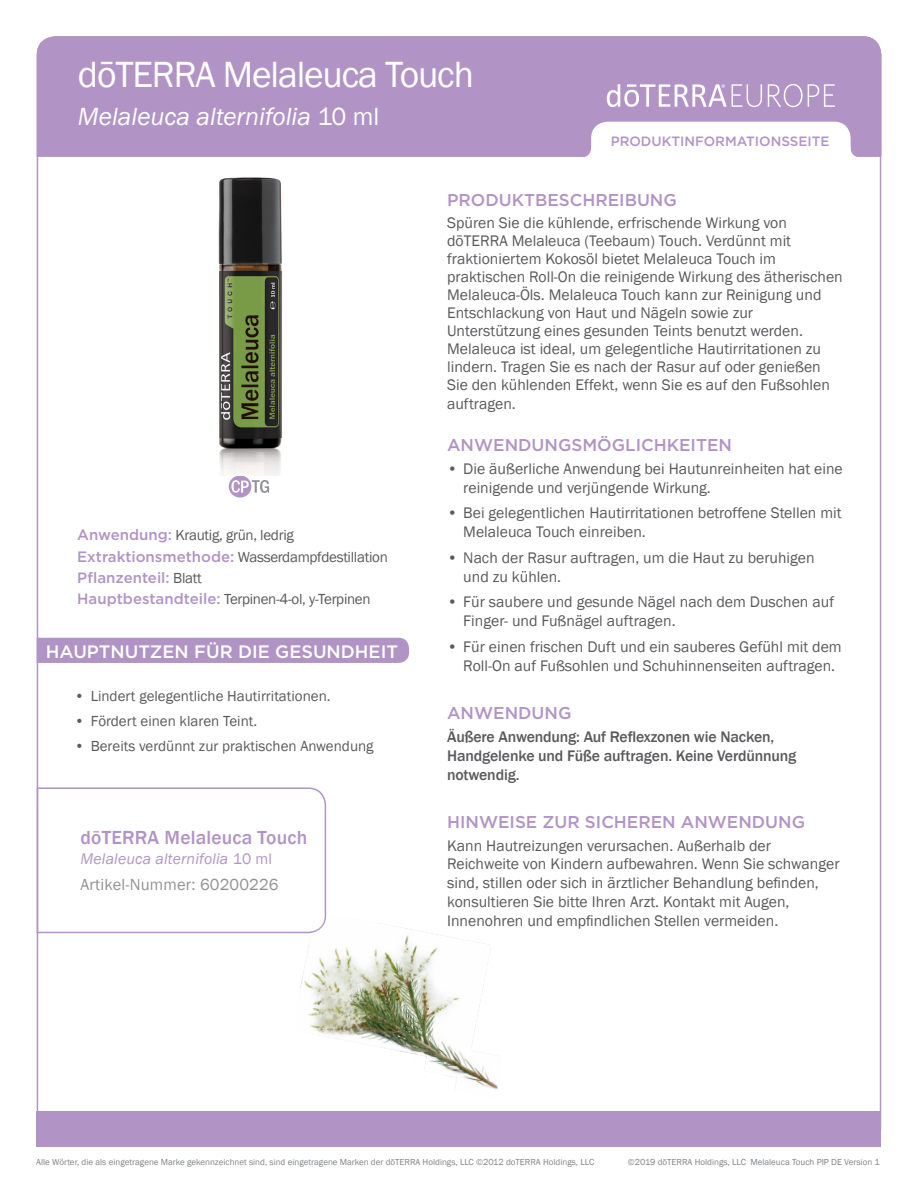
<style>
.page{position:relative;width:918px;height:1188px;background:#fff}
.page>*{position:absolute;margin:0;border:0;box-sizing:border-box;transform-origin:0 0}
.Main_H1{font:37.5px "Franklin Gothic";letter-spacing:-.03em;color:#fff}
.Main_H2{font:italic 25.5px "Franklin Gothic";color:#fff}
.Tag_details{font:500 19.5px "Franklin Gothic";letter-spacing:.01em;color:#b194c5}
.t1{font:500 18px "Gotham";color:#fff}
.Purple_Headers{font:500 17.1px "Gotham";color:#b194c5}
.Tag_details-2{font:16.5px "Franklin Gothic";letter-spacing:.01em;color:#919295}
.Body{font:15.75px/18.1px "Franklin Gothic";color:#5a5a5d}
.Directions_Bold_Attr{font:500 15.75px/18.9px "Franklin Gothic";letter-spacing:-.01em;color:#5a5a5d}
.Tag_details-3{font:italic 15.75px "Franklin Gothic";letter-spacing:.01em;color:#b194c5}
.Oil_Attribute_Panel{font:15px "Franklin Gothic";letter-spacing:-.02em;color:#5a5a5d}
.Oil_Attribute_Panel-2{font:15px "Franklin Gothic";color:#5a5a5d}
.Oil_Attribute_Panel-3{font:500 15px "Gotham";color:#b194c5}
.t2{font:500 13.5px "Gotham";color:#b194c5}
.t3{font:9px "Franklin Gothic";color:#808285}
.s1{font-style:normal}
.s2{font-family:"Gotham";font-weight:500;color:#b194c5}
.s3{font-family:"Franklin Gothic";font-weight:400;color:#5a5a5d}
</style>
<div class="page">
<svg style="left:229px;top:475px;width:40px;height:23px"></svg>
<img style="left:218px;top:177px;width:64px;height:298px">
<div style="left:37px;top:638px;width:372px;height:25px;background:#b194c5"></div>
<svg style="left:36px;top:787px;width:291px;height:147px"></svg>
<div style="left:37px;top:36px;width:844px;height:121px;background:#b194c5"></div>
<svg style="left:581px;top:122px;width:280px;height:35px"></svg>
<img style="left:293px;top:914px;width:206px;height:176px">
<svg style="left:605px;top:83px;width:230px;height:24px"></svg>
<div style="left:37px;top:1111px;width:844px;height:35px;background:#b194c5"></div>
<p class="Main_H1" style="left:78px;top:51px;width:397px">dōTERRA Melaleuca Touch</p>
<p class="Main_H2" style="left:78px;top:101px;width:303px">Melaleuca alternifolia <span class="s1">10 ml</span></p>
<p class="Oil_Attribute_Panel" style="left:77px;top:526px;width:218px"><span class="s2">Anwendung:</span> Krautig, grün, ledrig</p>
<p class="Oil_Attribute_Panel" style="left:77px;top:547px;width:312px"><span class="s2">Extraktionsmethode:</span> Wasserdampfdestillation</p>
<p class="Oil_Attribute_Panel-3" style="left:77px;top:568px;width:126px">Pflanzenteil: <span class="s3">Blatt</span></p>
<p class="Oil_Attribute_Panel" style="left:77px;top:590px;width:295px"><span class="s2">Hauptbestandteile:</span> Terpinen-4-ol, y-Terpinen</p>
<p class="t1" style="left:46px;top:639px;width:354px">HAUPTNUTZEN FÜR DIE GESUNDHEIT</p>
<p class="Oil_Attribute_Panel-2" style="left:75px;top:687px;width:258px">• Lindert gelegentliche Hautirritationen.</p>
<p class="Oil_Attribute_Panel-2" style="left:75px;top:712px;width:184px">• Fördert einen klaren Teint.</p>
<p class="Oil_Attribute_Panel-2" style="left:75px;top:736px;width:301px">• Bereits verdünnt zur praktischen Anwendung</p>
<p class="Tag_details" style="left:81px;top:826px;width:228px">dōTERRA Melaleuca Touch</p>
<p class="Tag_details-3" style="left:81px;top:849px;width:193px">Melaleuca alternifolia <span class="s1">10 ml</span></p>
<p class="Tag_details-2" style="left:81px;top:874px;width:199px">Artikel-Nummer: 60200226</p>
<p class="t2" style="left:611px;top:132px;width:220px">PRODUKTINFORMATIONSSEITE</p>
<p class="t2" style="left:663px;top:132px;width:158px">C INFORMATION PAG</p>
<p class="Purple_Headers" style="left:447px;top:189px;width:231px">PRODUKTBESCHREIBUNG</p>
<p class="Body" style="left:447px;top:214px;width:397px">Spüren Sie die kühlende, erfrischende Wirkung von dōTERRA Melaleuca (Teebaum) Touch. Verdünnt mit fraktioniertem Kokosöl bietet Melaleuca Touch im praktischen Roll-On die reinigende Wirkung des ätherischen Melaleuca-Öls. Melaleuca Touch kann zur Reinigung und Entschlackung von Haut und Nägeln sowie zur Unterstützung eines gesunden Teints benutzt werden.<br>Melaleuca ist ideal, um gelegentliche Hautirritationen zu lindern. Tragen Sie es nach der Rasur auf oder genießen Sie den kühlenden Effekt, wenn Sie es auf den Fußsohlen auftragen.</p>
<p class="Purple_Headers" style="left:447px;top:434px;width:286px">ANWENDUNGSMÖGLICHKEITEN</p>
<p class="Body" style="left:463px;top:459px;width:381px;line-height:18.9px;text-indent:-16px">• Die äußerliche Anwendung bei Hautunreinheiten hat eine reinigende und verjüngende Wirkung.</p>
<p class="Body" style="left:463px;top:504px;width:380px;line-height:18.9px;text-indent:-16px">• Bei gelegentlichen Hautirritationen betroffene Stellen mit<br>Melaleuca Touch einreiben.</p>
<p class="Body" style="left:463px;top:548px;width:353px;line-height:18.9px;text-indent:-16px">• Nach der Rasur auftragen, um die Haut zu beruhigen und zu kühlen.</p>
<p class="Body" style="left:463px;top:593px;width:372px;line-height:18.9px;text-indent:-16px">• Für saubere und gesunde Nägel nach dem Duschen auf<br>Finger- und Fußnägel auftragen.</p>
<p class="Body" style="left:463px;top:637px;width:380px;line-height:18.9px;text-indent:-16px">• Für einen frischen Duft und ein sauberes Gefühl mit dem<br>Roll-On auf Fußsohlen und Schuhinnenseiten auftragen.</p>
<p class="Purple_Headers" style="left:447px;top:702px;width:126px">ANWENDUNG</p>
<p class="Directions_Bold_Attr" style="left:447px;top:727px;width:351px">Äußere Anwendung: Auf Reflexzonen wie Nacken,<br>Handgelenke und Füße auftragen. Keine Verdünnung notwendig.</p>
<p class="Purple_Headers" style="left:447px;top:811px;width:360px">HINWEISE ZUR SICHEREN ANWENDUNG</p>
<p class="Body" style="left:447px;top:836px;width:394px;line-height:18.9px">Kann Hautreizungen verursachen. Außerhalb der Reichweite von Kindern aufbewahren. Wenn Sie schwanger sind, stillen oder sich in ärztlicher Behandlung befinden, konsultieren Sie bitte Ihren Arzt. Kontakt mit Augen, Innenohren und empfindlichen Stellen vermeiden.</p>
<p class="t3" style="left:36px;top:1156px;width:560px">Alle Wörter, die als eingetragene Marke gekennzeichnet sind, sind eingetragene Marken der dōTERRA Holdings, LLC ©2012 doTERRA Holdings, LLC</p>
<p class="t3" style="left:628px;top:1156px;width:253px">©2019 dōTERRA Holdings, LLC Melaleuca Touch PIP DE Version 1</p>
</div>
